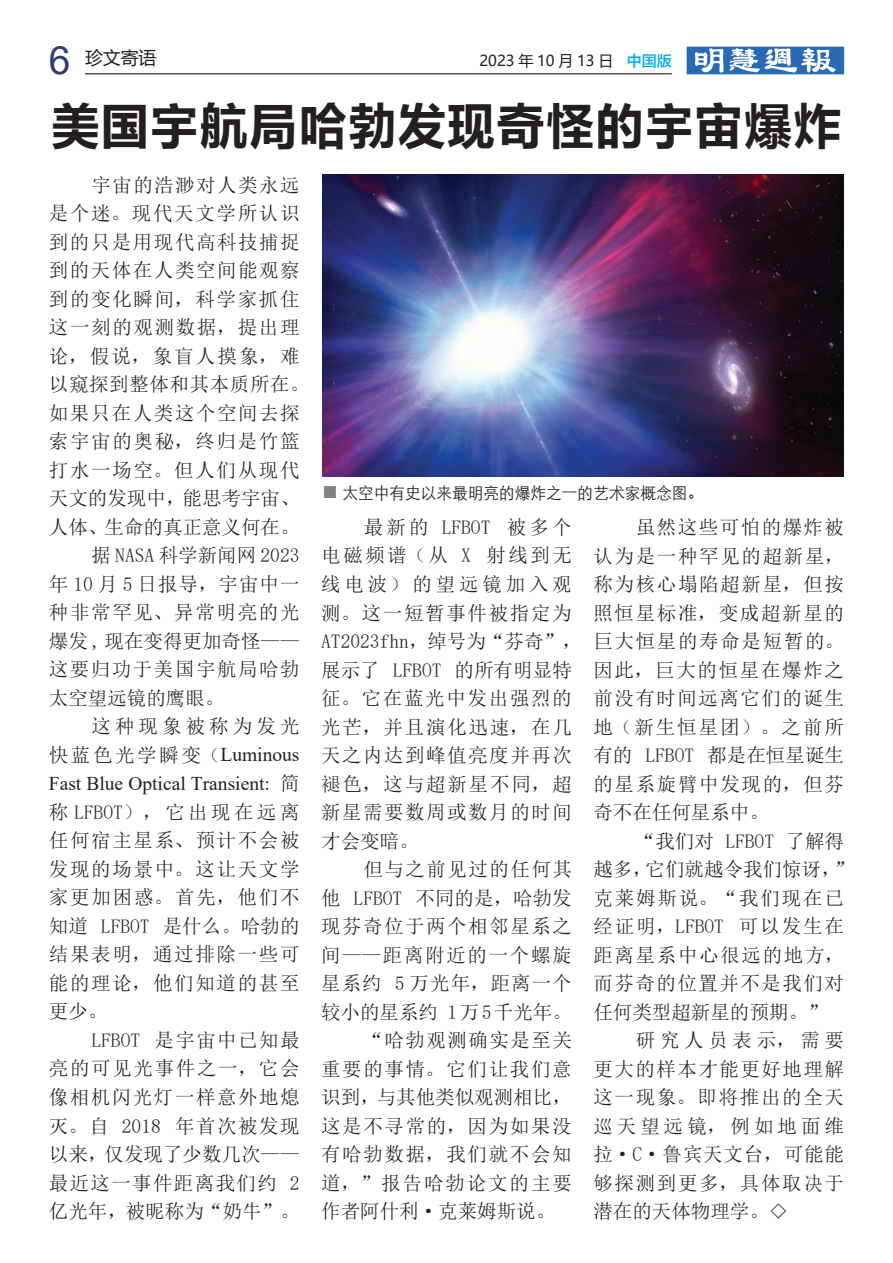
<style>
.page{position:relative;width:893px;height:1263px;background:#fff}
.page>*{position:absolute;margin:0;border:0;box-sizing:border-box;transform-origin:0 0}
.t1{font:51px "FZLTCHK GBK1 0";color:#231f20}
.t2{font:19.5px/28.5px "N Sim Sun";letter-spacing:.08em;color:#231f20;text-align:justify}
.t3{font:19.5px "N Sim Sun";color:#231f20}
.t4{font:19.5px "Times New Roman";color:#231f20}
.t5{font:19.5px "N Sim Sun";letter-spacing:.135em;color:#231f20}
.t6{font:19.5px "N Sim Sun";letter-spacing:.005em;color:#231f20}
.t7{font:19.5px "N Sim Sun";letter-spacing:.03em;color:#231f20}
.t8{font:19.5px "N Sim Sun";letter-spacing:.05em;color:#231f20}
.t9{font:19.5px "N Sim Sun";letter-spacing:.055em;color:#231f20}
.t10{font:19.5px "N Sim Sun";letter-spacing:.21em;color:#231f20}
.t11{font:18px "Microsoft Ya Hei";color:#231f20}
.t12{font:16.5px "ST Xihei";color:#231f20;scale:.95 1}
.t13{font:15px "Microsoft Ya Hei";color:#231f20}
.s1{font-family:"Arial";font-size:39px;color:#30406a}
.s2{font-family:"FZLTZHK GBK1 0";color:#00aeef}
.s3{font-family:"Times New Roman"}
.s4{font-family:"N Sim Sun"}
</style>
<div class="page">
<hr style="left:85px;top:73px;width:587px;height:1px;background:#231f20">
<svg style="left:687px;top:47px;width:157px;height:27px"></svg>
<img style="left:322px;top:175px;width:521px;height:301px">
<p class="t11" style="left:49px;top:46px;width:109px"><span class="s1">6</span> 珍文寄语</p>
<p class="t13" style="left:479px;top:50px;width:194px">2023 年 10 月 13 日 <span class="s2">中国版</span></p>
<h1 class="t1" style="left:51px;top:98px;width:793px">美国宇航局哈勃发现奇怪的宇宙爆炸</h1>
<p class="t2" style="left:91px;top:170px;width:210px">宇宙的浩渺对人类永远</p>
<p class="t2" style="left:49px;top:199px;width:252px">是个迷。现代天文学所认识</p>
<p class="t2" style="left:49px;top:227px;width:252px">到的只是用现代高科技捕捉</p>
<p class="t2" style="left:49px;top:256px;width:252px">到的天体在人类空间能观察</p>
<p class="t2" style="left:49px;top:284px;width:252px">到的变化瞬间，科学家抓住</p>
<p class="t2" style="left:49px;top:313px;width:252px">这一刻的观测数据，提出理</p>
<p class="t2" style="left:49px;top:341px;width:252px">论，假说，象盲人摸象，难</p>
<p class="t7" style="left:49px;top:374px;width:262px">以窥探到整体和其本质所在。</p>
<p class="t2" style="left:49px;top:398px;width:252px">如果只在人类这个空间去探</p>
<p class="t2" style="left:49px;top:427px;width:252px">索宇宙的奥秘，终归是竹篮</p>
<p class="t2" style="left:49px;top:455px;width:252px">打水一场空。但人们从现代</p>
<p class="t3" style="left:49px;top:488px;width:252px">天文的发现中，能思考宇宙、</p>
<p class="t3" style="left:49px;top:517px;width:252px">人体、生命的真正意义何在。</p>
<p class="t3" style="left:91px;top:545px;width:210px">据 NASA 科学新闻网 2023</p>
<p class="t8" style="left:49px;top:574px;width:252px">年 10 月 5 日报导，宇宙中一</p>
<p class="t2" style="left:49px;top:598px;width:252px">种非常罕见、异常明亮的光</p>
<p class="t3" style="left:49px;top:631px;width:252px">爆发 , 现在变得更加奇怪——</p>
<p class="t2" style="left:49px;top:655px;width:252px">这要归功于美国宇航局哈勃</p>
<p class="t3" style="left:49px;top:688px;width:177px">太空望远镜的鹰眼。</p>
<p class="t10" style="left:91px;top:716px;width:210px">这种现象被称为发光</p>
<p class="t5" style="left:49px;top:745px;width:252px">快蓝色光学瞬变（<span class="s3">Luminous</span></p>
<p class="t4" style="left:49px;top:769px;width:252px">Fast Blue Optical Transient: <span class="s4">简</span></p>
<p class="t2" style="left:49px;top:798px;width:252px">称 LFBOT），它出现在远离任何宿主星系、预计不会被发现的场景中。这让天文学家更加困惑。首先，他们不知道 LFBOT 是什么。哈勃的结果表明，通过排除一些可能的理论，他们知道的甚至更少。</p>
<p class="t2" style="left:49px;top:1026px;width:252px;text-indent:43px">LFBOT 是宇宙中已知最亮的可见光事件之一，它会像相机闪光灯一样意外地熄灭。自 2018 年首次被发现以来，仅发现了少数几次——最近这一事件距离我们约 2亿光年，被昵称为“奶牛”。</p>
<p class="t12" style="left:342px;top:481px;width:381px">太空中有史以来最明亮的爆炸之一的艺术家概念图。</p>
<p class="t2" style="left:321px;top:513px;width:262px;text-align:left;text-indent:43px">最新的 LFBOT 被多个电磁频谱（从 X 射线到无线电波）的望远镜加入观测。这一短暂事件被指定为<br>AT2023fhn，绰号为“芬奇”，展示了 LFBOT 的所有明显特征。它在蓝光中发出强烈的光芒，并且演化迅速，在几天之内达到峰值亮度并再次褪色，这与超新星不同，超新星需要数周或数月的时间才会变暗。</p>
<p class="t2" style="left:364px;top:855px;width:210px">但与之前见过的任何其</p>
<p class="t6" style="left:321px;top:888px;width:252px">他 LFBOT 不同的是，哈勃发</p>
<p class="t2" style="left:321px;top:912px;width:252px">现芬奇位于两个相邻星系之</p>
<p class="t2" style="left:321px;top:940px;width:252px">间——距离附近的一个螺旋</p>
<p class="t9" style="left:321px;top:973px;width:252px">星系约 5 万光年，距离一个</p>
<p class="t3" style="left:321px;top:1002px;width:252px">较小的星系约 1万 5千光年。</p>
<p class="t2" style="left:364px;top:1026px;width:210px">“哈勃观测确实是至关</p>
<p class="t2" style="left:321px;top:1054px;width:252px">重要的事情。它们让我们意</p>
<p class="t3" style="left:321px;top:1087px;width:252px">识到，与其他类似观测相比，</p>
<p class="t2" style="left:321px;top:1111px;width:252px">这是不寻常的，因为如果没</p>
<p class="t2" style="left:321px;top:1140px;width:252px">有哈勃数据，我们就不会知</p>
<p class="t2" style="left:321px;top:1168px;width:252px">道，”报告哈勃论文的主要</p>
<p class="t3" style="left:321px;top:1201px;width:235px">作者阿什利·克莱姆斯说。</p>
<p class="t2" style="left:593px;top:513px;width:252px;text-indent:43px">虽然这些可怕的爆炸被认为是一种罕见的超新星，称为核心塌陷超新星，但按照恒星标准，变成超新星的巨大恒星的寿命是短暂的。因此，巨大的恒星在爆炸之前没有时间远离它们的诞生地（新生恒星团）。之前所有的 LFBOT 都是在恒星诞生的星系旋臂中发现的，但芬奇不在任何星系中。</p>
<p class="t2" style="left:593px;top:826px;width:262px;text-align:left;text-indent:43px">“我们对 LFBOT 了解得越多，它们就越令我们惊讶，”克莱姆斯说。“我们现在已经证明，LFBOT 可以发生在距离星系中心很远的地方，而芬奇的位置并不是我们对任何类型超新星的预期。”</p>
<p class="t2" style="left:593px;top:1026px;width:252px;text-indent:43px">研究人员表示，需要更大的样本才能更好地理解这一现象。即将推出的全天巡天望远镜，例如地面维拉·C·鲁宾天文台，可能能够探测到更多，具体取决于潜在的天体物理学。◇</p>
</div>
